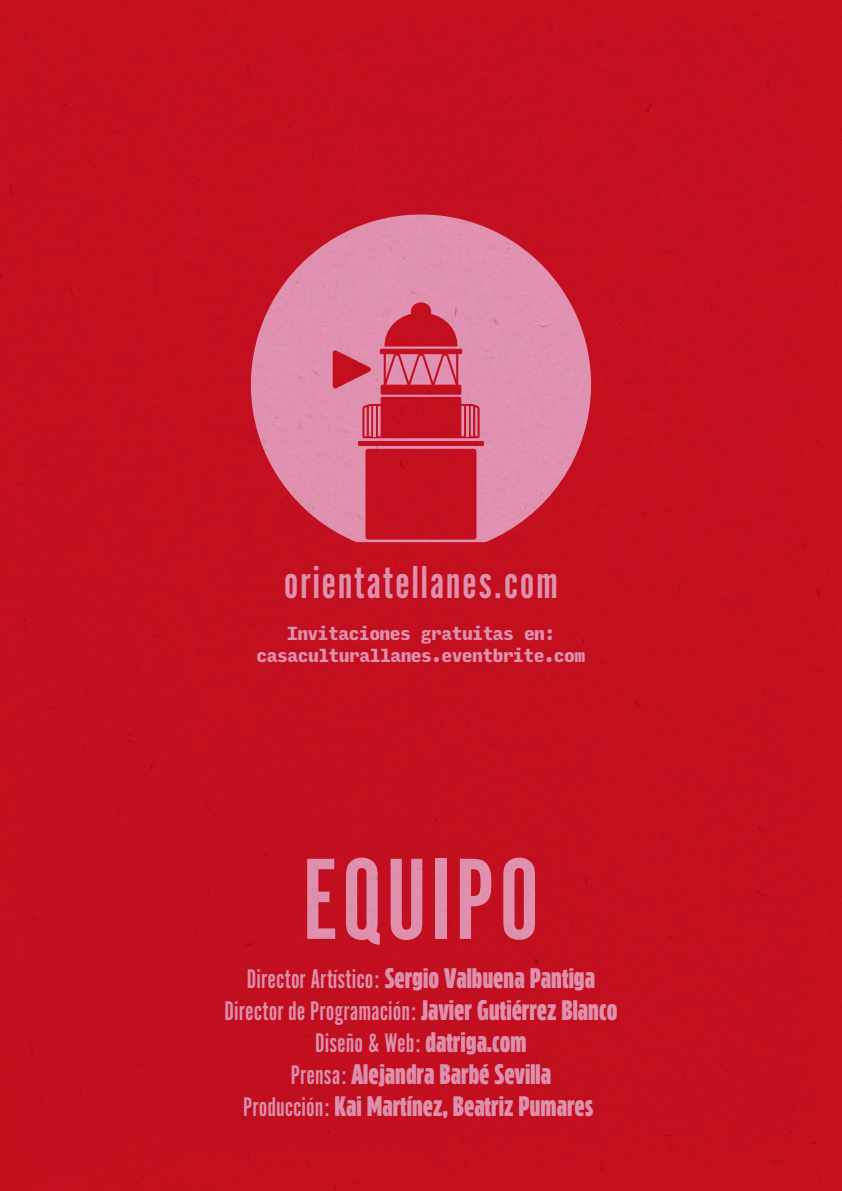
<style>
.page{position:relative;width:842px;height:1191px;background:#fff}
.page>*{position:absolute;margin:0;border:0;box-sizing:border-box;transform-origin:0 0}
.t1{font:120px "Alternate Got No 1 D";letter-spacing:.03em;color:#f39fc5}
.t2{font:48px "Alternate Got No 1 D";letter-spacing:.03em;color:#f39fc5}
.t3{font:condensed 28px/32px "Contempora Sans";color:#f39fc5;text-align:center}
.t4{font:28px/32px "Alternate Got No 1 D";color:#f39fc5;text-align:center}
.t5{font:900 18px/22px "Input Mono Narrow";letter-spacing:-.03em;color:#f39fc5;text-align:center}
.s1{font-family:"Alternate Got No 1 D";font-stretch:normal}
.s2{font-family:"Contempora Sans";font-stretch:condensed}
</style>
<div class="page">
<img style="left:0;top:0;width:842px;height:1191px">
<h2 class="t2" style="left:284px;top:557px;width:276px">orientatellanes.com</h2>
<p class="t5" style="left:257px;top:621px;width:330px">Invitaciones gratuitas en: casaculturallanes.eventbrite.com</p>
<h1 class="t1" style="left:302px;top:836px;width:239px">EQUIPO</h1>
<p class="t3" style="left:247px;top:962px;width:350px"><span class="s1">Director Artístico:</span> Sergio Valbuena Pantiga</p>
<p class="t4" style="left:225px;top:995px;width:394px">Director de Programación: <span class="s2">Javier Gutiérrez Blanco<br></span>Diseño &amp; Web: <span class="s2">datriga.com</span></p>
<p class="t3" style="left:243px;top:1058px;width:352px"><span class="s1">Prensa:</span> Alejandra Barbé Sevilla<br><span class="s1">Producción:</span> Kai Martínez, Beatriz Pumares</p>
</div>
